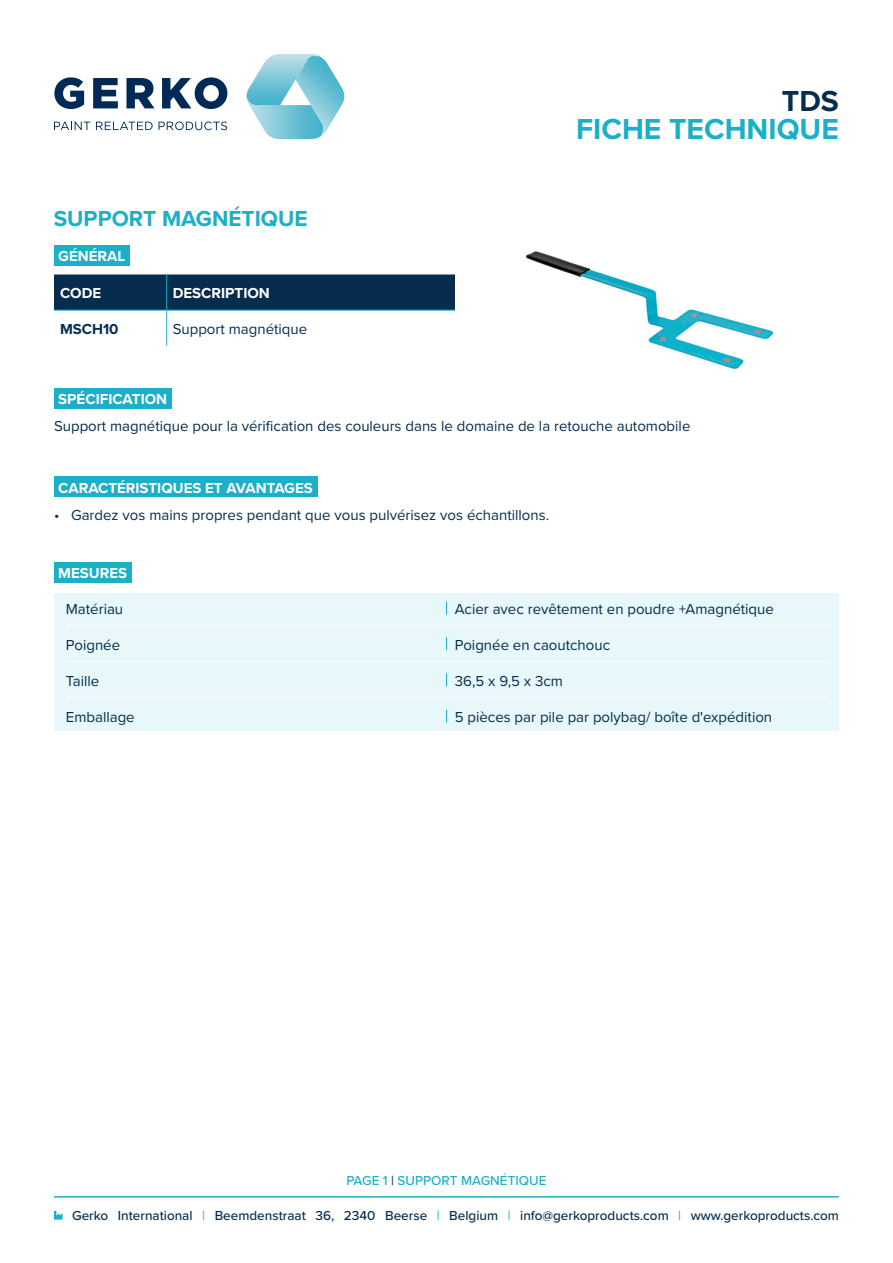
<style>
.page{position:relative;width:893px;height:1263px;background:#fff}
.page>*{position:absolute;margin:0;border:0;box-sizing:border-box;transform-origin:0 0}
.t1{font:700 30px "Proxima Nova";color:#1bafc8}
.t2{font:700 30px "Proxima Nova";color:#062d4d}
.t3{font:700 22.5px "Proxima Nova";color:#1bafc8}
.Alineastijl{font:15px "Proxima Nova";color:#062d4d}
.t4{font:700 15px "Proxima Nova";color:#fff}
.t5{font:700 15px "Proxima Nova";color:#062d4d}
.t6{font:500 13.5px "Proxima Nova";color:#062d4d}
.t7{font:500 13.5px "Proxima Nova";color:#1bafc8}
.s1{color:#062d4d}
.s2{color:#1bafc8}
</style>
<div class="page">
<div style="left:54px;top:593px;width:785px;height:138px;background:#e8f7f9"></div>
<div style="left:54px;top:274px;width:401px;height:36px;background:#062d4d"></div>
<hr style="left:166px;top:274px;width:1px;height:36px;background:#1bafc8">
<hr style="left:54px;top:310px;width:113px;height:1px;background:#1bafc8">
<hr style="left:167px;top:310px;width:672px;height:1px;background:#1bafc8">
<hr style="left:166px;top:310px;width:1px;height:36px;background:#1bafc8">
<hr style="left:66px;top:625px;width:761px;height:1px;background:#fff">
<hr style="left:66px;top:661px;width:761px;height:1px;background:#fff">
<hr style="left:66px;top:698px;width:761px;height:1px;background:#fff">
<svg style="left:446px;top:602px;width:1px;height:12px"></svg>
<svg style="left:446px;top:637px;width:1px;height:13px"></svg>
<svg style="left:446px;top:673px;width:1px;height:13px"></svg>
<svg style="left:446px;top:710px;width:1px;height:12px"></svg>
<div style="left:54px;top:562px;width:77px;height:20px;background:#1bafc8"></div>
<div style="left:54px;top:477px;width:263px;height:20px;background:#1bafc8"></div>
<div style="left:54px;top:245px;width:75px;height:21px;background:#1bafc8"></div>
<div style="left:54px;top:388px;width:118px;height:21px;background:#1bafc8"></div>
<svg style="left:54px;top:122px;width:36px;height:8px"></svg>
<svg style="left:96px;top:122px;width:57px;height:8px"></svg>
<svg style="left:159px;top:122px;width:68px;height:8px"></svg>
<svg style="left:54px;top:77px;width:30px;height:32px"></svg>
<svg style="left:93px;top:78px;width:25px;height:30px"></svg>
<svg style="left:126px;top:78px;width:28px;height:30px"></svg>
<svg style="left:162px;top:77px;width:65px;height:32px"></svg>
<svg style="left:246px;top:54px;width:98px;height:85px"></svg>
<svg style="left:54px;top:1211px;width:8px;height:8px"></svg>
<hr style="left:54px;top:1196px;width:785px;height:1px;background:#1bafc8">
<img style="left:456px;top:251px;width:383px;height:118px">
<p class="t3" style="left:54px;top:202px;width:255px">SUPPORT MAGNÉTIQUE</p>
<p class="t4" style="left:58px;top:245px;width:68px">GÉNÉRAL</p>
<p class="t4" style="left:60px;top:282px;width:43px">CODE</p>
<p class="t4" style="left:173px;top:282px;width:99px">DESCRIPTION</p>
<p class="t5" style="left:60px;top:318px;width:60px">MSCH10</p>
<p class="Alineastijl" style="left:173px;top:318px;width:136px">Support magnétique</p>
<p class="t4" style="left:58px;top:388px;width:110px">SPÉCIFICATION</p>
<p class="t2" style="left:782px;top:78px;width:58px">TDS</p>
<p class="t1" style="left:576px;top:107px;width:264px">FICHE TECHNIQUE</p>
<p class="Alineastijl" style="left:54px;top:415px;width:638px">Support magnétique pour la vérification des couleurs dans le domaine de la retouche automobile</p>
<p class="t4" style="left:58px;top:477px;width:256px">CARACTÉRISTIQUES ET AVANTAGES</p>
<p class="Alineastijl" style="left:54px;top:503px;width:497px">• Gardez vos mains propres pendant que vous pulvérisez vos échantillons.</p>
<p class="t4" style="left:58px;top:562px;width:70px">MESURES</p>
<p class="Alineastijl" style="left:66px;top:597px;width:59px">Matériau</p>
<p class="Alineastijl" style="left:66px;top:633px;width:56px">Poignée</p>
<p class="Alineastijl" style="left:66px;top:669px;width:35px">Taille</p>
<p class="Alineastijl" style="left:66px;top:705px;width:70px">Emballage</p>
<p class="Alineastijl" style="left:455px;top:597px;width:321px">Acier avec revêtement en poudre +Amagnétique</p>
<p class="Alineastijl" style="left:455px;top:633px;width:157px">Poignée en caoutchouc</p>
<p class="Alineastijl" style="left:455px;top:669px;width:110px">36,5 x 9,5 x 3cm</p>
<p class="Alineastijl" style="left:455px;top:705px;width:319px">5 pièces par pile par polybag/ boîte d'expédition</p>
<p class="t7" style="left:347px;top:1170px;width:201px">PAGE 1 <span class="s1">|</span> SUPPORT MAGNÉTIQUE</p>
<p class="t6" style="left:72px;top:1205px;width:768px">Gerko International <span class="s2">|</span> Beemdenstraat 36, 2340 Beerse <span class="s2">|</span> Belgium <span class="s2">|</span> info@gerkoproducts.com <span class="s2">|</span> www.gerkoproducts.com</p>
</div>
